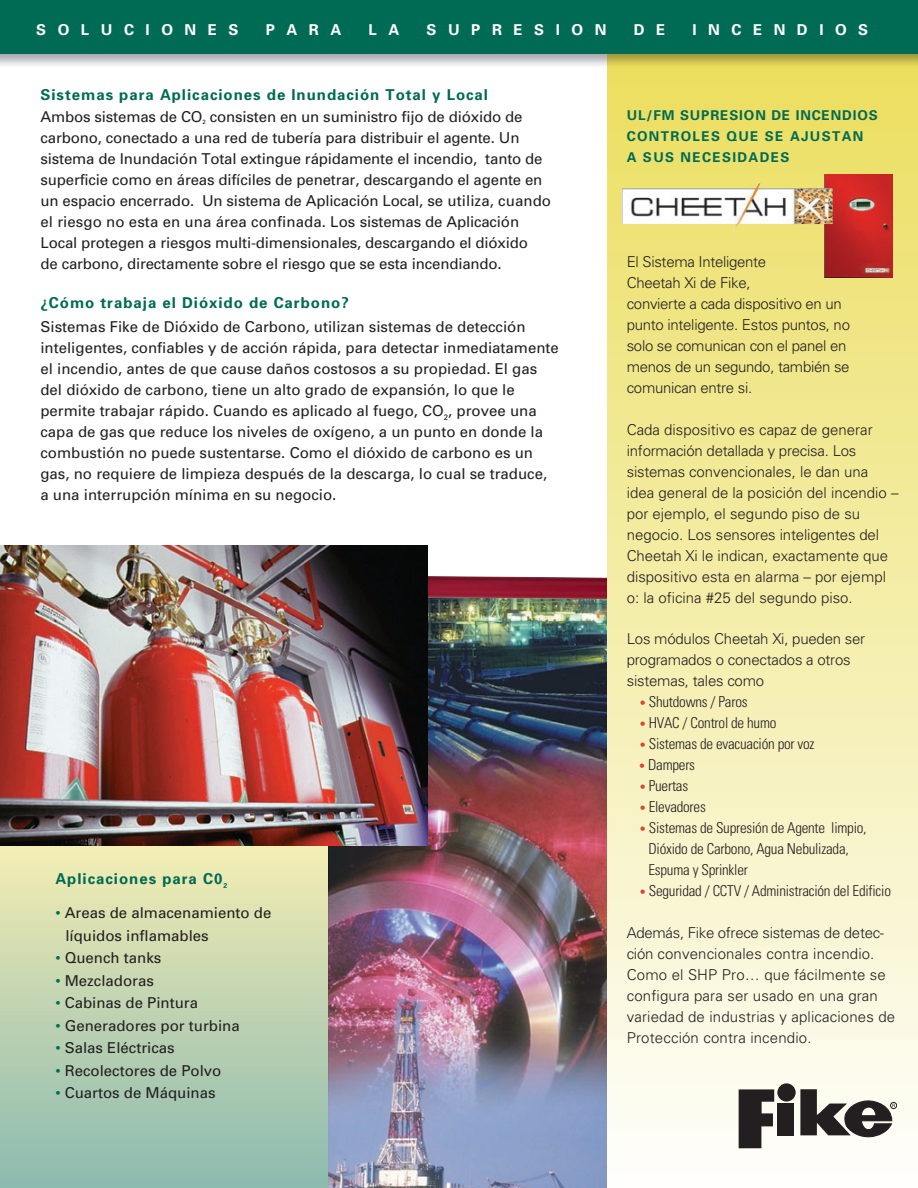
<style>
.page{position:relative;width:918px;height:1188px;background:#fff}
.page>*{position:absolute;margin:0;border:0;box-sizing:border-box;transform-origin:0 0}
.t1{font:15px/21px "Univers";color:#231f20}
.t2{font:300 15px/21px "Univers";color:#231f20}
.t3{font:300 condensed 15px/21px "Univers";letter-spacing:-.015em;color:#231f20}
.t4{font:300 15px/21px "Univers";letter-spacing:-.02em;color:#231f20}
.t5{font:700 15px "Univers";letter-spacing:.065em;color:#006b54}
.t6{font:700 15px "Univers";letter-spacing:.77em;color:#fff}
.t7{font:700 13.5px/21px "Univers";letter-spacing:.1em;color:#006b54}
.t8{font:6.15px "Univers";color:#231f20}
.s1{color:#006b54}
.s2{font-size:12px;color:#d94530}
</style>
<div class="page">
<div style="left:0;top:844px;width:335px;height:344px;background:linear-gradient(to bottom,#f4edb3,#8bb9b0)"></div>
<img style="left:328px;top:600px;width:279px;height:588px">
<img style="left:428px;top:576px;width:179px;height:24px">
<img style="left:0;top:546px;width:428px;height:300px">
<div style="left:607px;top:68px;width:311px;height:1120px;background:linear-gradient(to bottom,#ecde60,#fefefb)"></div>
<img style="left:607px;top:54px;width:311px;height:14px">
<div style="left:0;top:0;width:918px;height:54px;background:#006b54"></div>
<svg style="left:800px;top:1089px;width:95px;height:48px"></svg>
<svg style="left:739px;top:1089px;width:35px;height:59px"></svg>
<div style="left:778px;top:1103px;width:16px;height:32px;background:#231f20"></div>
<div style="left:778px;top:1084px;width:17px;height:17px;background:#231f20;border-radius:50%"></div>
<div style="left:777px;top:1083px;width:19px;height:19px;border:1px solid #231f20;border-radius:50%"></div>
<div style="left:890px;top:1102px;width:7px;height:7px;border:1px solid #231f20;border-radius:50%"></div>
<img style="left:825px;top:175px;width:67px;height:102px">
<img style="left:621px;top:182px;width:212px;height:50px">
<p class="t6" style="left:36px;top:20px;width:204px">SOLUCIONES</p>
<p class="t6" style="left:266px;top:20px;width:77px">PARA</p>
<p class="t6" style="left:369px;top:20px;width:32px">L A</p>
<p class="t6" style="left:427px;top:20px;width:181px">SUPRESION</p>
<p class="t6" style="left:634px;top:20px;width:33px">D E</p>
<p class="t6" style="left:693px;top:20px;width:177px">INCENDIOS</p>
<p class="t5" style="left:40px;top:85px;width:449px">Sistemas para Aplicaciones de Inundación Total y Local</p>
<p class="t1" style="left:40px;top:106px;width:164px">Ambos sistemas de CO</p>
<p class="t8" style="left:203px;top:118px;width:5px">2</p>
<p class="t1" style="left:40px;top:106px;width:512px;text-indent:169px">consisten en un suministro fijo de dióxido de carbono, conectado a una red de tubería para distribuir el agente. Un sistema de Inundación Total extingue rápidamente el incendio, tanto de superficie como en áreas difíciles de penetrar, descargando el agente en un espacio encerrado. Un sistema de Aplicación Local, se utiliza, cuando el riesgo no esta en una área confinada. Los sistemas de Aplicación Local protegen a riesgos multi-dimensionales, descargando el dióxido<br>de carbono, directamente sobre el riesgo que se esta incendiando.</p>
<p class="t5" style="left:40px;top:293px;width:310px">¿Cómo trabaja el Dióxido de Carbono?</p>
<p class="t1" style="left:40px;top:316px;width:520px">Sistemas Fike de Dióxido de Carbono, utilizan sistemas de detección inteligentes, confiables y de acción rápida, para detectar inmediatamente el incendio, antes de que cause daños costosos a su propiedad. El gas del dióxido de carbono, tiene un alto grado de expansión, lo que le permite trabajar rápido. Cuando es aplicado al fuego, CO<sub>2</sub>, provee una capa de gas que reduce los niveles de oxígeno, a un punto en donde la combustión no puede sustentarse. Como el dióxido de carbono es un gas, no requiere de limpieza después de la descarga, lo cual se traduce, a una interrupción mínima en su negocio.</p>
<p class="t5" style="left:55px;top:869px;width:173px">Aplicaciones para C0<sub>2</sub></p>
<p class="t1" style="left:65px;top:901px;width:208px;line-height:22.5px;text-indent:-10px"><span class="s1">•</span> Areas de almacenamiento de líquidos inflamables</p>
<p class="t1" style="left:55px;top:947px;width:107px"><span class="s1">•</span> Quench tanks</p>
<p class="t1" style="left:55px;top:970px;width:100px"><span class="s1">•</span> Mezcladoras</p>
<p class="t1" style="left:55px;top:992px;width:144px"><span class="s1">•</span> Cabinas de Pintura</p>
<p class="t1" style="left:55px;top:1015px;width:186px"><span class="s1">•</span> Generadores por turbina</p>
<p class="t1" style="left:55px;top:1037px;width:121px"><span class="s1">•</span> Salas Eléctricas</p>
<p class="t1" style="left:55px;top:1060px;width:167px"><span class="s1">•</span> Recolectores de Polvo</p>
<p class="t1" style="left:55px;top:1082px;width:162px"><span class="s1">•</span> Cuartos de Máquinas</p>
<p class="t7" style="left:627px;top:104px;width:252px">UL/FM SUPRESION DE INCENDIOS<br>CONTROLES QUE SE AJUSTAN<br>A SUS NECESIDADES</p>
<p class="t4" style="left:627px;top:251px;width:225px">El Sistema Inteligente<br>Cheetah Xi de Fike,<br>convierte a cada dispositivo en un punto inteligente. Estos puntos, no solo se comunican con el panel en menos de un segundo, también se comunican entre si.</p>
<p class="t2" style="left:627px;top:419px;width:273px">Cada dispositivo es capaz de generar información detallada y precisa. Los sistemas convencionales, le dan una idea general de la posición del incendio – por ejemplo, el segundo piso de su negocio. Los sensores inteligentes del Cheetah Xi le indican, exactamente que dispositivo esta en alarma – por ejempl o: la oficina #25 del segundo piso.</p>
<p class="t2" style="left:627px;top:627px;width:240px">Los módulos Cheetah Xi, pueden ser programados o conectados a otros sistemas, tales como</p>
<p class="t3" style="left:639px;top:691px;width:110px"><span class="s2">•</span> Shutdowns / Paros</p>
<p class="t3" style="left:639px;top:712px;width:139px"><span class="s2">•</span> HVAC / Control de humo</p>
<p class="t3" style="left:639px;top:733px;width:177px"><span class="s2">•</span> Sistemas de evacuación por voz</p>
<p class="t3" style="left:639px;top:754px;width:58px"><span class="s2">•</span> Dampers</p>
<p class="t3" style="left:639px;top:775px;width:51px"><span class="s2">•</span> Puertas</p>
<p class="t3" style="left:639px;top:796px;width:68px"><span class="s2">•</span> Elevadores</p>
<p class="t3" style="left:649px;top:817px;width:220px;text-indent:-9px"><span class="s2">•</span> Sistemas de Supresión de Agente limpio,<br>Dióxido de Carbono, Agua Nebulizada,<br>Espuma y Sprinkler</p>
<p class="t3" style="left:639px;top:880px;width:253px"><span class="s2">•</span> Seguridad / CCTV / Administración del Edificio</p>
<p class="t2" style="left:627px;top:921px;width:270px">Además, Fike ofrece sistemas de detec&shy;ción convencionales contra incendio.<br>Como el SHP Pro… que fácilmente se configura para ser usado en una gran variedad de industrias y aplicaciones de Protección contra incendio.</p>
</div>
